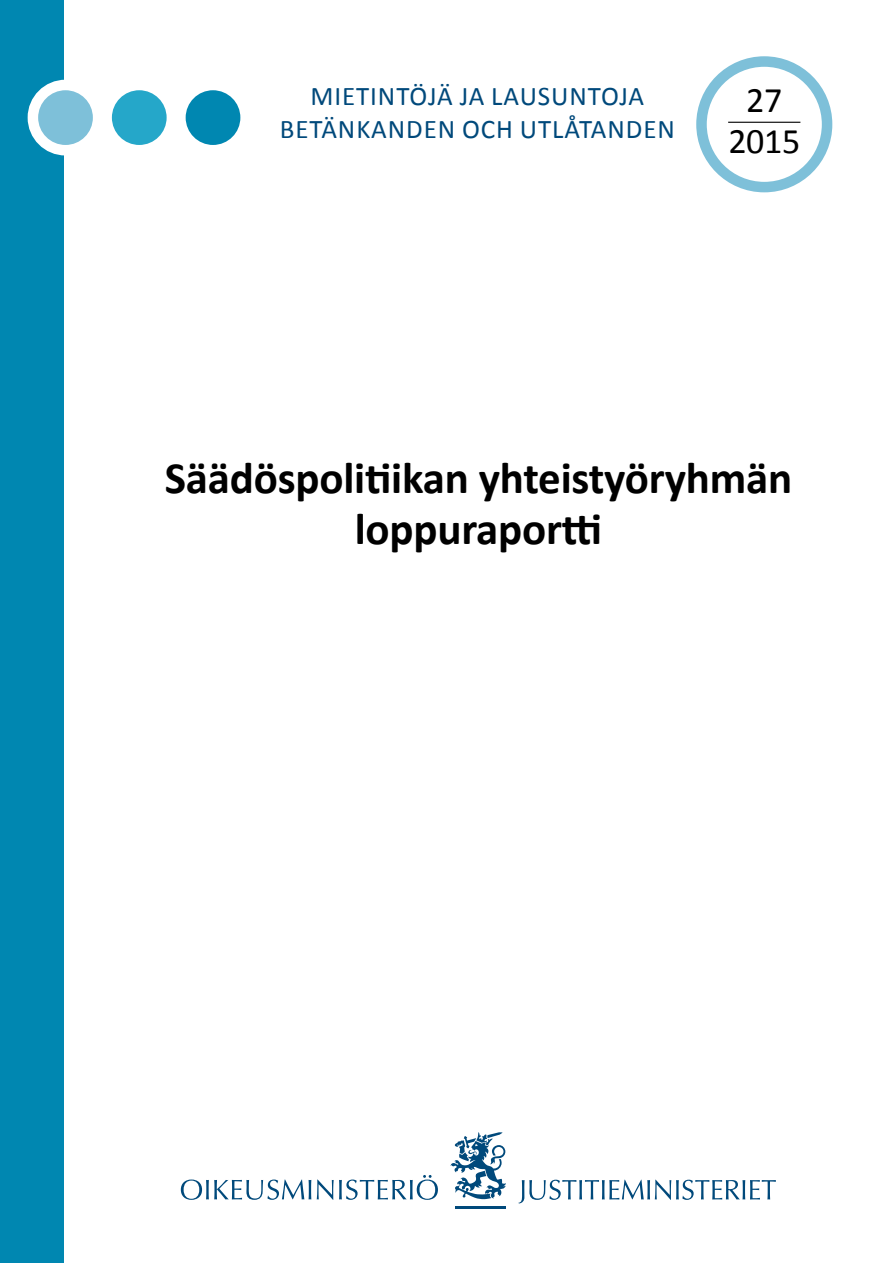
<style>
.page{position:relative;width:893px;height:1263px;background:#fff}
.page>*{position:absolute;margin:0;border:0;box-sizing:border-box;transform-origin:0 0}
.t1{font:700 45px/51px "Calibri";letter-spacing:-.005em;color:#000;text-align:center}
.t2{font:36px/40.5px "Calibri";letter-spacing:-.01em;color:#000;text-align:center}
.t3{font:27px/33px "Calibri";letter-spacing:.035em;color:#00497b;text-align:center}
</style>
<div class="page">
<svg style="left:518px;top:1180px;width:258px;height:23px"></svg>
<svg style="left:181px;top:1179px;width:130px;height:21px"></svg>
<svg style="left:317px;top:1175px;width:121px;height:25px"></svg>
<svg style="left:451px;top:1132px;width:55px;height:67px"></svg>
<hr style="left:455px;top:1206px;width:50px;height:3px;background:#00497b">
<div style="left:0;top:0;width:64px;height:1263px;background:#0087b1"></div>
<svg style="left:107px;top:85px;width:65px;height:65px;fill:#25a7c9"></svg>
<div style="left:101px;top:80px;width:76px;height:75px;border:10px solid #fff;border-radius:50%"></div>
<svg style="left:33px;top:85px;width:65px;height:65px;fill:#7ec0d9"></svg>
<div style="left:28px;top:80px;width:75px;height:75px;border:10px solid #fff;border-radius:50%"></div>
<svg style="left:180px;top:85px;width:66px;height:65px;fill:#0087b1"></svg>
<div style="left:175px;top:80px;width:76px;height:75px;border:10px solid #fff;border-radius:50%"></div>
<div style="left:696px;top:56px;width:136px;height:136px;border:10px solid #7ec0d9;border-radius:50%"></div>
<hr style="left:728px;top:122px;width:72px;height:1px;background:#000">
<p class="t3" style="left:280px;top:80px;width:397px">MIETINTÖJÄ JA LAUSUNTOJA<br>BETÄNKANDEN OCH UTLÅTANDEN</p>
<h2 class="t2" style="left:728px;top:80px;width:73px">27<br>2015</h2>
<h1 class="t1" style="left:165px;top:453px;width:629px">Säädöspolitiikan yhteistyöryhmän loppuraportti</h1>
</div>
